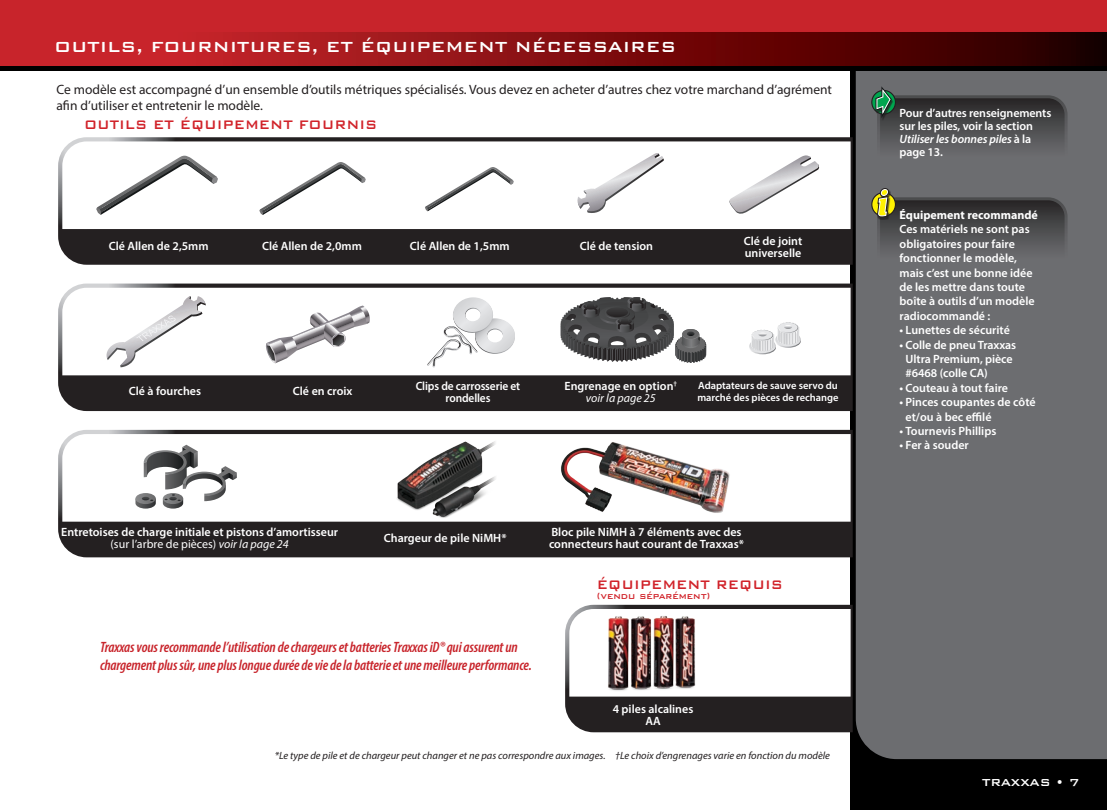
<style>
.page{position:relative;width:1107px;height:810px;background:#fff}
.page>*{position:absolute;margin:0;border:0;box-sizing:border-box;transform-origin:0 0}
.t1{font:500 19.5px "Bank Gothic BT";color:#fff}
.t2{font:500 16.5px "Bank Gothic BT";color:#d1232a;scale:.91 1}
.t3{font:italic 600 condensed 15px/18px "Myriad Pro";letter-spacing:-.01em;color:#c8242b}
.t4{font:13.5px/16.2px "Myriad Pro";color:#231f20}
.t5{font:500 13.5px "Bank Gothic BT";letter-spacing:-.02em;color:#fff}
.t6{font:600 12px/14.4px "Myriad Pro";color:#fff}
.t7{font:600 12px/12px "Myriad Pro";color:#fff;text-align:center;scale:.95 1}
.t8{font:700 12px "Myriad Pro";color:#fff}
.t9{font:500 11.55px "Bank Gothic BT";color:#d1232a;scale:.91 1}
.t10{font:italic 10.5px "Myriad Pro";color:#231f20}
.t11{font:600 10.5px/12px "Myriad Pro";color:#fff}
.s1{font-weight:400;font-style:italic}
.s2{font-weight:400}
.s3{font-style:italic}
</style>
<div class="page">
<div style="left:850px;top:13px;width:257px;height:797px;background:#000"></div>
<div style="left:856px;top:71px;width:251px;height:688px;background:#6c6d70"></div>
<div style="left:0;top:0;width:1107px;height:70px;background:#000"></div>
<div style="left:0;top:0;width:1107px;height:51px;background:#c8242b"></div>
<svg style="left:0;top:32px;width:1107px;height:34px;background:#831013"></svg>
<div style="left:565px;top:605px;width:288px;height:127px;background:#242021"></div>
<svg style="left:569px;top:609px;width:282px;height:88px"></svg>
<svg style="left:58px;top:137px;width:795px;height:128px;background:#2b2728"></svg>
<svg style="left:62px;top:141px;width:789px;height:88px"></svg>
<svg style="left:872px;top:90px;width:23px;height:24px"></svg>
<div style="left:871px;top:90px;width:25px;height:25px;border:1px solid #231f20;border-radius:50%"></div>
<svg style="left:874px;top:82px;width:192px;height:96px;background:#56595a"></svg>
<svg style="left:872px;top:193px;width:23px;height:23px"></svg>
<div style="left:871px;top:192px;width:25px;height:25px;border:1px solid #231f20;border-radius:50%"></div>
<div style="left:878px;top:189px;width:13px;height:31px;background:#231f20;opacity:.75"></div>
<div style="left:880px;top:188px;width:9px;height:9px;border:3px solid #231f20;border-radius:50%"></div>
<div style="left:881px;top:189px;width:7px;height:7px;background:#fff101;border-radius:50%"></div>
<div style="left:881px;top:189px;width:7px;height:7px;border:1px solid #fff;border-radius:50%"></div>
<svg style="left:876px;top:194px;width:190px;height:86px;background:#575756"></svg>
<svg style="left:58px;top:284px;width:795px;height:127px;background:#2a2728"></svg>
<svg style="left:62px;top:288px;width:789px;height:87px"></svg>
<div style="left:58px;top:430px;width:795px;height:127px;background:#242021"></div>
<svg style="left:62px;top:434px;width:789px;height:88px"></svg>
<svg style="left:426px;top:297px;width:89px;height:70px"></svg>
<svg style="left:259px;top:162px;width:107px;height:53px"></svg>
<svg style="left:425px;top:167px;width:89px;height:44px"></svg>
<svg style="left:577px;top:153px;width:88px;height:60px"></svg>
<svg style="left:728px;top:155px;width:94px;height:60px"></svg>
<svg style="left:253px;top:296px;width:126px;height:73px"></svg>
<svg style="left:135px;top:445px;width:102px;height:64px"></svg>
<img style="left:600px;top:614px;width:103px;height:80px">
<svg style="left:96px;top:156px;width:122px;height:59px"></svg>
<svg style="left:93px;top:286px;width:113px;height:81px"></svg>
<svg style="left:749px;top:322px;width:52px;height:32px"></svg>
<svg style="left:561px;top:297px;width:145px;height:66px"></svg>
<img style="left:381px;top:436px;width:132px;height:91px">
<img style="left:550px;top:432px;width:199px;height:92px">
<p class="t1" style="left:54px;top:37px;width:624px">OUTILS, FOURNITURES, ET ÉQUIPEMENT NÉCESSAIRES</p>
<p class="t4" style="left:56px;top:81px;width:777px">Ce modèle est accompagné d’un ensemble d’outils métriques spécialisés. Vous devez en acheter d’autres chez votre marchand d’agrément afin d’utiliser et entretenir le modèle.</p>
<p class="t2" style="left:84px;top:116px;width:324px">OUTILS ET ÉQUIPEMENT FOURNIS</p>
<p class="t6" style="left:109px;top:238px;width:101px">Clé Allen de 2,5mm</p>
<p class="t6" style="left:129px;top:383px;width:74px">Clé à fourches</p>
<p class="t6" style="left:262px;top:238px;width:101px">Clé Allen de 2,0mm</p>
<p class="t6" style="left:410px;top:238px;width:101px">Clé Allen de 1,5mm</p>
<p class="t6" style="left:580px;top:238px;width:75px">Clé de tension</p>
<p class="t6" style="left:744px;top:234px;width:60px">Clé de joint</p>
<p class="t6" style="left:745px;top:246px;width:58px">universelle</p>
<p class="t6" style="left:293px;top:383px;width:61px">Clé en croix</p>
<p class="t7" style="left:416px;top:380px;width:112px">Clips de carrosserie et rondelles</p>
<p class="t6" style="left:565px;top:380px;width:114px;line-height:12px;text-align:center">Engrenage en option<sup>† </sup><span class="s1">voir la page 25</span></p>
<p class="t11" style="left:697px;top:379px;width:143px">Adaptateurs de sauve servo du marché des pièces de rechange</p>
<p class="t6" style="left:61px;top:525px;width:279px;line-height:12px;text-align:center">Entretoises de charge initiale et pistons d’amortisseur <span class="s2">(sur l’arbre de pièces)</span> <span class="s1">voir la page 24</span></p>
<p class="t6" style="left:384px;top:530px;width:124px">Chargeur de pile NiMH*</p>
<p class="t3" style="left:100px;top:637px;width:433px">Traxxas vous recommande l’utilisation de chargeurs et batteries Traxxas iD® qui assurent un chargement plus sûr, une plus longue durée de vie de la batterie et une meilleure performance.</p>
<p class="t6" style="left:549px;top:525px;width:196px;line-height:12px">Bloc pile NiMH à 7 éléments avec des connecteurs haut courant de Traxxas*</p>
<p class="t2" style="left:597px;top:575px;width:206px">ÉQUIPEMENT REQUIS</p>
<p class="t9" style="left:597px;top:590px;width:126px">(vendu séparément)</p>
<p class="t6" style="left:613px;top:702px;width:82px;line-height:12px;text-align:center">4 piles alcalines<br>AA</p>
<p class="t10" style="left:275px;top:749px;width:557px">*Le type de pile et de chargeur peut changer et ne pas correspondre aux images. †Le choix d’engrenages varie en fonction du modèle</p>
<p class="t6" style="left:900px;top:107px;width:153px;line-height:12.9px">Pour d’autres renseignements sur les piles, voir la section<br><span class="s3">Utiliser les bonnes piles</span> à la page 13.</p>
<p class="t8" style="left:900px;top:207px;width:140px">Équipement recommandé</p>
<p class="t6" style="left:900px;top:222px;width:137px">Ces matériels ne sont pas obligatoires pour faire fonctionner le modèle, mais c’est une bonne idée de les mettre dans toute boîte à outils d’un modèle radiocommandé :</p>
<p class="t6" style="left:900px;top:323px;width:112px">• Lunettes de sécurité</p>
<p class="t6" style="left:906px;top:337px;width:112px;text-indent:-6px">• Colle de pneu Traxxas<br>Ultra Premium, pièce #6468 (colle CA)</p>
<p class="t6" style="left:900px;top:380px;width:110px">• Couteau à tout faire</p>
<p class="t6" style="left:906px;top:395px;width:132px;text-indent:-6px">• Pinces coupantes de côté et/ou à bec effilé</p>
<p class="t6" style="left:900px;top:424px;width:98px">• Tournevis Phillips</p>
<p class="t6" style="left:900px;top:438px;width:71px">• Fer à souder</p>
<p class="t5" style="left:982px;top:775px;width:99px">TRAXXAS • 7</p>
</div>
